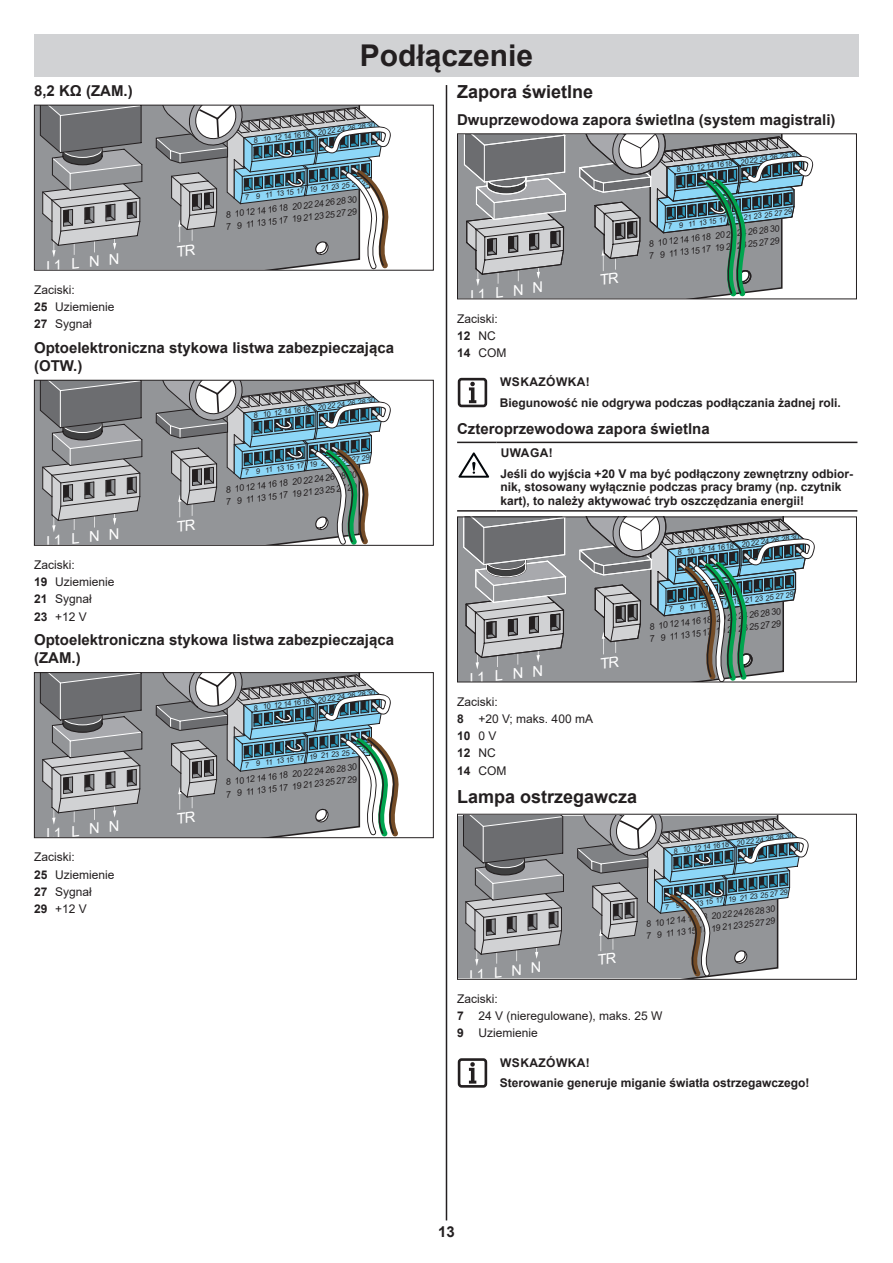
<style>
.page{position:relative;width:893px;height:1263px;background:#fff}
.page>*{position:absolute;margin:0;border:0;box-sizing:border-box;transform-origin:0 0}
.t1{font:700 30px "Arial";color:#231f20}
.t2{font:700 18px "Arial";color:#231f20}
.t3{font:700 15px/18px "Arial";color:#231f20}
.t4{font:14.85px "Arial";color:#fff}
.t5{font:14.7px "Arial";color:#fff}
.t6{font:14.55px "Arial";color:#fff}
.t7{font:700 12px/20.7px "Arial";color:#231f20}
.t8{font:12px/17.2px "Arial";color:#231f20}
.t9{font:9px/12.5px "Arial";color:#231f20}
.t10{font:8.85px/12.1px "Arial";color:#231f20}
.t11{font:7.5px "Arial";color:#231f20}
.t12{font:7.35px "Arial";color:#231f20}
.s1{font-weight:700}
</style>
<div class="page">
<div style="left:34px;top:34px;width:825px;height:43px;background:#d1d2d4"></div>
<hr style="left:446px;top:85px;width:1px;height:1135px;background:#231f20">
<div style="left:36px;top:107px;width:119px;height:162px;background:#939598"></div>
<svg style="left:39px;top:107px;width:104px;height:150px;background:#8f9093"></svg>
<div style="left:34px;top:105px;width:400px;height:166px;border:1px solid #231f20"></div>
<div style="left:36px;top:382px;width:119px;height:162px;background:#939598"></div>
<svg style="left:39px;top:382px;width:104px;height:150px;background:#8f9093"></svg>
<div style="left:34px;top:380px;width:400px;height:166px;border:1px solid #231f20"></div>
<div style="left:36px;top:674px;width:119px;height:162px;background:#939598"></div>
<svg style="left:39px;top:674px;width:104px;height:151px;background:#8f9093"></svg>
<div style="left:34px;top:672px;width:400px;height:166px;border:1px solid #231f20"></div>
<div style="left:459px;top:135px;width:120px;height:162px;background:#939598"></div>
<svg style="left:464px;top:135px;width:102px;height:151px;background:#959698"></svg>
<div style="left:457px;top:133px;width:400px;height:166px;border:1px solid #231f20"></div>
<hr style="left:496px;top:442px;width:361px;height:1px;background:#231f20">
<hr style="left:457px;top:442px;width:39px;height:1px;background:#231f20">
<hr style="left:457px;top:510px;width:39px;height:2px;background:#231f20">
<hr style="left:496px;top:510px;width:361px;height:2px;background:#231f20">
<div style="left:459px;top:518px;width:120px;height:162px;background:#939598"></div>
<svg style="left:463px;top:518px;width:103px;height:151px;background:#959698"></svg>
<div style="left:457px;top:516px;width:400px;height:166px;border:1px solid #231f20"></div>
<div style="left:459px;top:816px;width:118px;height:162px;background:#939598"></div>
<svg style="left:463px;top:816px;width:102px;height:150px;background:#8f9092"></svg>
<div style="left:457px;top:814px;width:400px;height:166px;border:1px solid #231f20"></div>
<div style="left:458px;top:378px;width:29px;height:29px;border:3px solid #231f20;border-radius:3px"></div>
<svg style="left:469px;top:382px;width:7px;height:21px"></svg>
<svg style="left:458px;top:452px;width:31px;height:26px"></svg>
<div style="left:458px;top:1058px;width:29px;height:30px;border:3px solid #231f20;border-radius:3px"></div>
<svg style="left:469px;top:1062px;width:7px;height:21px"></svg>
<svg style="left:155px;top:105px;width:242px;height:165px;background:#949fa5"></svg>
<svg style="left:155px;top:380px;width:236px;height:165px;background:#929ea3"></svg>
<svg style="left:155px;top:673px;width:253px;height:164px"></svg>
<svg style="left:579px;top:134px;width:234px;height:164px;background:#90a1a4"></svg>
<svg style="left:579px;top:517px;width:236px;height:165px;background:#909ea0"></svg>
<svg style="left:577px;top:816px;width:232px;height:162px;background:#96a0a6"></svg>
<p class="t3" style="left:34px;top:82px;width:100px">8,2 KΩ (ZAM.)</p>
<p class="t4" style="left:45px;top:257px;width:75px;rotate:-7deg">L1LNN</p>
<p class="t11" style="left:253px;top:135px;width:58px;rotate:-7deg">8 10 12 14 1618</p>
<h1 class="t1" style="left:360px;top:35px;width:175px">Podłączenie</h1>
<p class="t11" style="left:317px;top:127px;width:59px;rotate:-7deg">20 22 24 26 28 30</p>
<h2 class="t2" style="left:457px;top:79px;width:138px">Zapora świetlne</h2>
<p class="t3" style="left:457px;top:111px;width:380px">Dwuprzewodowa zapora świetlna (system magistrali)</p>
<p class="t11" style="left:676px;top:165px;width:58px;rotate:-7deg">8 10 12 14 1618</p>
<p class="t11" style="left:740px;top:157px;width:59px;rotate:-7deg">20 22 24 26 28 30</p>
<p class="t11" style="left:308px;top:185px;width:62px;rotate:-7deg">19 21 23 25 27 29</p>
<p class="t11" style="left:244px;top:192px;width:61px;rotate:-7deg">7 9 11 131517</p>
<p class="t9" style="left:291px;top:201px;width:67px;rotate:-7deg">20 22 24 26 28 30</p>
<p class="t9" style="left:223px;top:209px;width:134px;rotate:-7deg">8 1012141618<br>7 9 11 13 15 17 19 21 23 25 27 29</p>
<p class="t11" style="left:731px;top:214px;width:62px;rotate:-7deg">19 21 23 25 27 29</p>
<p class="t11" style="left:667px;top:221px;width:61px;rotate:-7deg">7 9 11 131517</p>
<p class="t9" style="left:714px;top:230px;width:66px;rotate:-7deg">20 22 24 26 28 30</p>
<p class="t9" style="left:647px;top:238px;width:133px;rotate:-7deg">8 1012141618<br>7 9 11 13 15 17 19 21 23 25 27 29</p>
<p class="t8" style="left:34px;top:281px;width:82px">Zaciski:<br><span class="s1">25</span> Uziemienie<br><span class="s1">27</span> Sygnał</p>
<p class="t3" style="left:34px;top:339px;width:362px">Optoelektroniczna stykowa listwa zabezpieczająca (OTW.)</p>
<p class="t11" style="left:253px;top:410px;width:58px;rotate:-7deg">8 10 12 14 1618</p>
<p class="t11" style="left:317px;top:402px;width:59px;rotate:-7deg">20 22 24 26 28 30</p>
<p class="t4" style="left:45px;top:532px;width:75px;rotate:-7deg">L1LNN</p>
<p class="t11" style="left:308px;top:460px;width:62px;rotate:-7deg">19 21 23 25 27 29</p>
<p class="t11" style="left:244px;top:467px;width:61px;rotate:-7deg">7 9 11 131517</p>
<p class="t9" style="left:291px;top:476px;width:67px;rotate:-7deg">20 22 24 26 28 30</p>
<p class="t9" style="left:223px;top:484px;width:134px;rotate:-7deg">8 1012141618<br>7 9 11 13 15 17 19 21 23 25 27 29</p>
<p class="t8" style="left:34px;top:556px;width:82px">Zaciski:<br><span class="s1">19</span> Uziemienie<br><span class="s1">21</span> Sygnał<br><span class="s1">23</span> +12 V</p>
<p class="t3" style="left:34px;top:631px;width:362px">Optoelektroniczna stykowa listwa zabezpieczająca (ZAM.)</p>
<p class="t11" style="left:253px;top:703px;width:58px;rotate:-7deg">8 10 12 14 1618</p>
<p class="t11" style="left:317px;top:694px;width:59px;rotate:-7deg">20 22 24 26 28 30</p>
<p class="t4" style="left:45px;top:824px;width:75px;rotate:-7deg">L1LNN</p>
<p class="t8" style="left:34px;top:848px;width:82px">Zaciski:<br><span class="s1">25</span> Uziemienie<br><span class="s1">27</span> Sygnał<br><span class="s1">29</span> +12 V</p>
<p class="t11" style="left:308px;top:752px;width:62px;rotate:-7deg">19 21 23 25 27 29</p>
<p class="t11" style="left:244px;top:760px;width:61px;rotate:-7deg">7 9 11 131517</p>
<p class="t9" style="left:291px;top:768px;width:67px;rotate:-7deg">20 22 24 26 28 30</p>
<p class="t9" style="left:223px;top:776px;width:134px;rotate:-7deg">8 1012141618<br>7 9 11 13 15 17 19 21 23 25 27 29</p>
<p class="t5" style="left:469px;top:286px;width:75px;rotate:-7deg">L1LNN</p>
<p class="t8" style="left:457px;top:310px;width:51px">Zaciski:<br><span class="s1">12</span> NC<br><span class="s1">14</span> COM</p>
<p class="t7" style="left:500px;top:372px;width:342px">WSKAZÓWKA!<br>Biegunowość nie odgrywa podczas podłączania żadnej roli.</p>
<p class="t3" style="left:457px;top:419px;width:254px">Czteroprzewodowa zapora świetlna</p>
<p class="t7" style="left:501px;top:443px;width:354px">UWAGA!<br>Jeśli do wyjścia +20 V ma być podłączony zewnętrzny odbior-</p>
<p class="t7" style="left:501px;top:480px;width:342px;line-height:13.5px">nik, stosowany wyłącznie podczas pracy bramy (np. czytnik kart), to należy aktywować tryb oszczędzania energii!</p>
<p class="t11" style="left:677px;top:547px;width:58px;rotate:-7deg">8 10 12 14 1618</p>
<p class="t11" style="left:741px;top:539px;width:59px;rotate:-7deg">20 22 24 26 28 30</p>
<p class="t4" style="left:468px;top:669px;width:75px;rotate:-7deg">L1LNN</p>
<p class="t8" style="left:457px;top:693px;width:137px">Zaciski:<br><span class="s1">8</span> +20 V; maks. 400 mA<br><span class="s1">10</span> 0V<br><span class="s1">12</span> NC<br><span class="s1">14</span> COM</p>
<h2 class="t2" style="left:457px;top:784px;width:182px">Lampa ostrzegawcza</h2>
<p class="t11" style="left:732px;top:597px;width:63px;rotate:-7deg">19 21 23 25 27 29</p>
<p class="t11" style="left:668px;top:604px;width:61px;rotate:-7deg">7 9 11 131517</p>
<p class="t9" style="left:715px;top:613px;width:67px;rotate:-7deg">20 22 24 26 28 30</p>
<p class="t9" style="left:647px;top:621px;width:134px;rotate:-7deg">8 1012141618<br>7 9 11 13 15 17 19 21 23 25 27 29</p>
<p class="t12" style="left:673px;top:846px;width:57px;rotate:-7deg">8 10 12 14 1618</p>
<p class="t12" style="left:736px;top:838px;width:58px;rotate:-7deg">20 22 24 26 28 30</p>
<p class="t6" style="left:468px;top:965px;width:74px;rotate:-7deg">L1LNN</p>
<p class="t12" style="left:728px;top:894px;width:61px;rotate:-7deg">19 21 23 25 27 29</p>
<p class="t12" style="left:664px;top:902px;width:60px;rotate:-7deg">7 9 11 131517</p>
<p class="t10" style="left:711px;top:910px;width:66px;rotate:-7deg">20 22 24 26 28 30</p>
<p class="t10" style="left:644px;top:918px;width:132px;rotate:-7deg">8 1012141618<br>7 9 11 13 15 17 19 21 23 25 27 29</p>
<p class="t8" style="left:457px;top:990px;width:207px">Zaciski:<br><span class="s1">7</span> 24 V (nieregulowane), maks. 25 W<br><span class="s1">9</span> Uziemienie</p>
<p class="t7" style="left:500px;top:1052px;width:311px">WSKAZÓWKA!<br>Sterowanie generuje miganie światła ostrzegawczego!</p>
<p class="t3" style="left:438px;top:1222px;width:18px">13</p>
</div>
